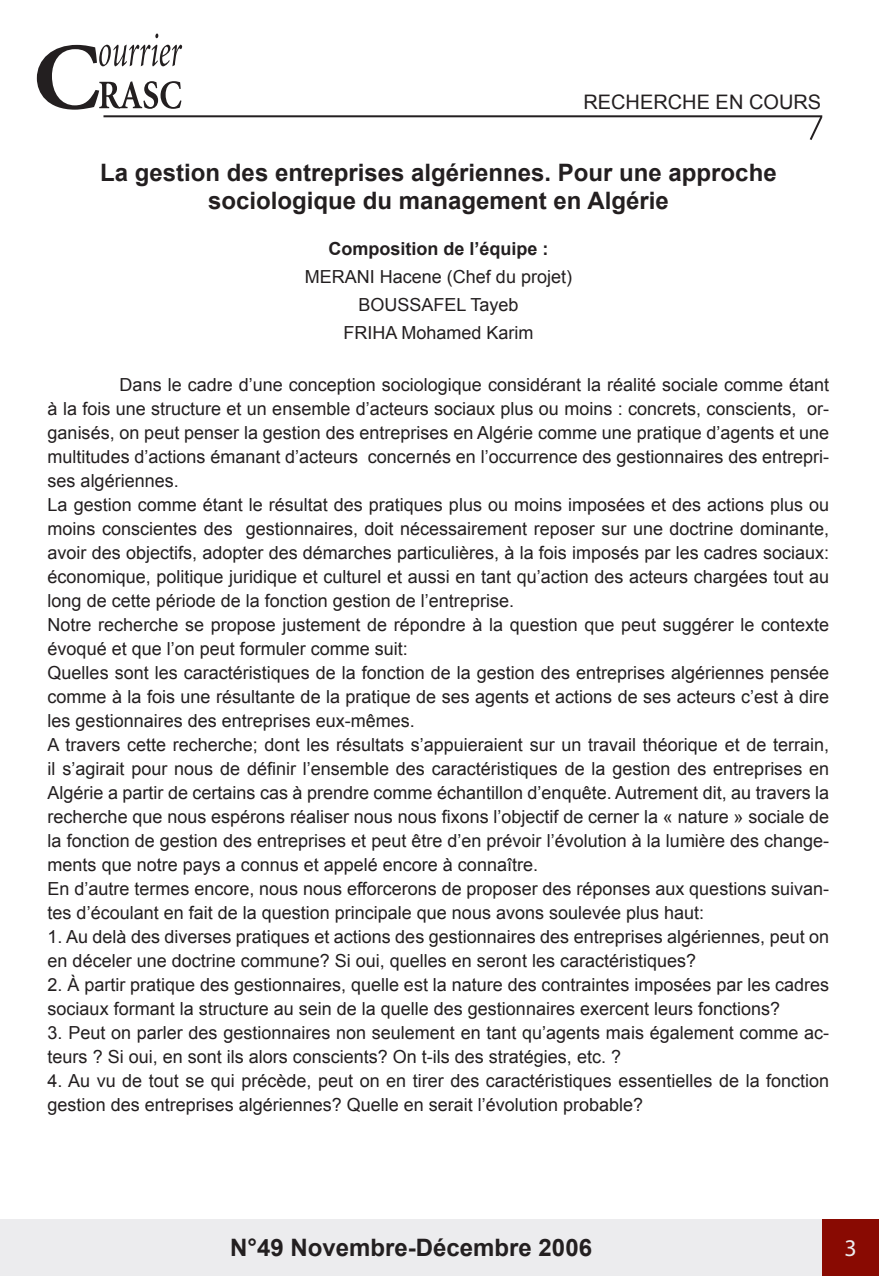
<style>
.page{position:relative;width:879px;height:1276px;background:#fff}
.page>*{position:absolute;margin:0;border:0;box-sizing:border-box;transform-origin:0 0}
.t1{font:700 24px/28px "Arial";color:#231f20;text-align:center}
.t2{font:24px "Times";color:#ececee}
.t3{font:20px "Arial";color:#231f20}
.t4{font:18px/24px "Arial";color:#231f20}
.t5{font:700 18px "Arial";color:#231f20}
</style>
<div class="page">
<svg style="left:37px;top:34px;width:145px;height:76px"></svg>
<div style="left:0;top:1219px;width:822px;height:57px;background:#ececee"></div>
<hr style="left:103px;top:115px;width:719px;height:2px;background:#231f20">
<svg style="left:808px;top:115px;width:15px;height:25px"></svg>
<div style="left:822px;top:1219px;width:57px;height:57px;background:#890a02"></div>
<p class="t3" style="left:583px;top:89px;width:239px">RECHERCHE EN COURS</p>
<h1 class="t1" style="left:100px;top:159px;width:678px">La gestion des entreprises algériennes. Pour une approche sociologique du management en Algérie</h1>
<p class="t5" style="left:328px;top:237px;width:222px">Composition de ’l équipe :</p>
<p class="t4" style="left:305px;top:263px;width:269px;line-height:28px;text-align:center">MERANI Hacene (Chef du projet(<br>BOUSSAFEL Tayeb<br>FRIHA Mohamed Karim</p>
<p class="t4" style="left:120px;top:373px;width:711px">Dans le cadre ’d une conception sociologique considérant la réalité sociale comme étant</p>
<p class="t4" style="left:48px;top:421px;width:783px">ganisés, on peut penser la gestion des entreprises en Algérie comme une pratique ’d agents et une</p>
<p class="t4" style="left:48px;top:397px;width:750px">laà fois une structure et un ensemble ’d acteurs sociaux plus ou moins : concrets, conscients,</p>
<p class="t4" style="left:807px;top:397px;width:23px">or-</p>
<p class="t4" style="left:48px;top:445px;width:312px">multitudes ’d actions émanant ’d acteurs</p>
<p class="t4" style="left:48px;top:493px;width:783px;text-align:right">La gestion comme étant le résultat des pratiques plus ou moins imposées et des actions plus ou gestionnaires, doit nécessairement reposer sur une doctrine dominante,</p>
<p class="t4" style="left:368px;top:445px;width:463px">concernés en ’l occurrence des gestionnaires des entrepri-</p>
<p class="t4" style="left:48px;top:469px;width:133px">ses algériennes.</p>
<p class="t4" style="left:48px;top:517px;width:783px">moins conscientes des<br>avoir des objectifs, adopter des démarches particulières laà, fois imposés par les cadres sociaux: économique, politique juridique et culturel et aussi en tant qu’action des acteurs chargées tout au long de cette période de la fonction gestion de ’l entreprise.<br>Notre recherche se propose justement de répondre laà question que peut suggérer le contexte évoqué et que ’l on peut formuler comme suit:<br>Quelles sont les caractéristiques de la fonction de la gestion des entreprises algériennes pensée comme laà fois une résultante de la pratique de ses agents et actions de ses acteurs ’c est à dire les gestionnaires des entreprises eux-mêmes.<br>A travers cette recherche; dont les résultats ’s appuieraient sur un travail théorique et de terrain,<br>’si l agirait pour nous de définir ’l ensemble des caractéristiques de la gestion des entreprises en Algérie a partir de certains cas à prendre comme échantillon ’d enquête. Autrement dit, au travers la recherche que nous espérons réaliser nous nous fixons ’l objectif de cerner la « nature » sociale de</p>
<p class="t4" style="left:48px;top:853px;width:492px">ments que notre pays a connus et appelé encore à connaître.</p>
<p class="t4" style="left:48px;top:829px;width:783px">la fonction de gestion des entreprises et peut être ’d en prévoir ’l évolution laà lumière des change-</p>
<p class="t4" style="left:48px;top:877px;width:783px">En ’d autre termes encore, nous nous efforcerons de proposer des réponses aux questions suivan-</p>
<p class="t4" style="left:48px;top:925px;width:783px">1. Au delà des diverses pratiques et actions des gestionnaires des entreprises algériennes, peut on en déceler une doctrine commune? Si oui, quelles en seront les caractéristiques?</p>
<p class="t4" style="left:48px;top:973px;width:783px">2. À partir pratique des gestionnaires, quelle est la nature des contraintes imposées par les cadres sociaux formant la structure au sein de la quelle des gestionnaires exercent leurs fonctions?</p>
<p class="t4" style="left:48px;top:1045px;width:575px">teurs ? Si oui, en sont ils alors conscients? On -t ils des stratégies, etc ?.</p>
<p class="t4" style="left:48px;top:901px;width:658px">tes ’d écoulant en fait de la question principale que nous avons soulevée plus haut:</p>
<p class="t4" style="left:48px;top:1021px;width:783px">3. Peut on parler des gestionnaires non seulement en tant qu’agents mais également comme ac-</p>
<p class="t4" style="left:48px;top:1069px;width:783px">4. Au vu de tout se qui précède, peut on en tirer des caractéristiques essentielles de la fonction gestion des entreprises algériennes? Quelle en serait ’l évolution probable?</p>
<h1 class="t1" style="left:230px;top:1234px;width:363px">N°49 Novembre-Décembre 2006</h1>
<h1 class="t2" style="left:844px;top:1234px;width:14px">3</h1>
</div>
